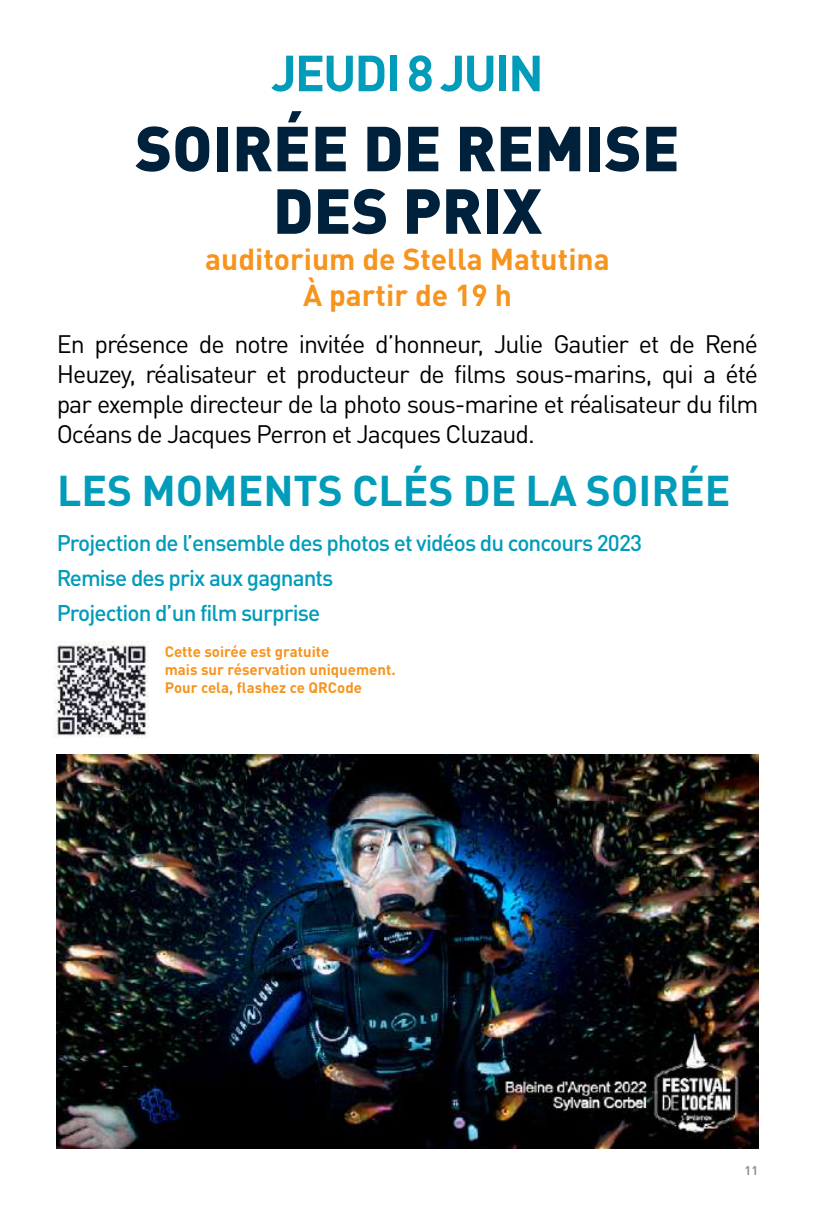
<style>
.page{position:relative;width:815px;height:1205px;background:#fff}
.page>*{position:absolute;margin:0;border:0;box-sizing:border-box;transform-origin:0 0}
.t1{font:900 62.5px/62.5px "DIN Pro";color:#00213c;text-align:center}
.t2{font:700 50px "DIN Pro";letter-spacing:-.04em;color:#009cba}
.t3{font:700 42.5px "DIN Pro";color:#009cba}
.t4{font:700 30px/36px "DIN Pro";color:#f7941e;text-align:center}
.t5{font:25px/30px "DIN Pro";letter-spacing:-.04em;color:#000;text-align:justify}
.t6{font:500 22.5px/35px "DIN Pro";letter-spacing:-.04em;color:#009cba}
.t7{font:700 15px/18px "DIN Pro";color:#f7941e}
.t8{font:700 12.5px "DIN Pro";color:#939598}
</style>
<div class="page">
<img style="left:57px;top:755px;width:701px;height:393px">
<img style="left:53px;top:641px;width:96px;height:96px">
<h2 class="t2" style="left:271px;top:31px;width:274px">JEUDI 8 JUIN</h2>
<h1 class="t1" style="left:135px;top:109px;width:546px">SOIRÉE DE REMISE<br>DES PRIX</h1>
<p class="t4" style="left:205px;top:237px;width:406px">auditorium de Stella Matutina<br>À partir de 19 h</p>
<p class="t5" style="left:57px;top:326px;width:703px">En présence de notre invitée d’honneur, Julie Gautier et de René Heuzey, réalisateur et producteur de films sous-marins, qui a été par exemple directeur de la photo sous-marine et réalisateur du film Océans de Jacques Perron et Jacques Cluzaud.</p>
<h3 class="t3" style="left:57px;top:455px;width:675px">LES MOMENTS CLÉS DE LA SOIRÉE</h3>
<p class="t6" style="left:57px;top:523px;width:587px">Projection de l’ensemble des photos et vidéos du concours 2023<br>Remise des prix aux gagnants<br>Projection d’un film surprise</p>
<p class="t7" style="left:165px;top:641px;width:232px">Cette soirée est gratuite<br>mais sur réservation uniquement.<br>Pour cela, flashez ce QRCode</p>
<p class="t8" style="left:744px;top:1160px;width:15px">11</p>
</div>
